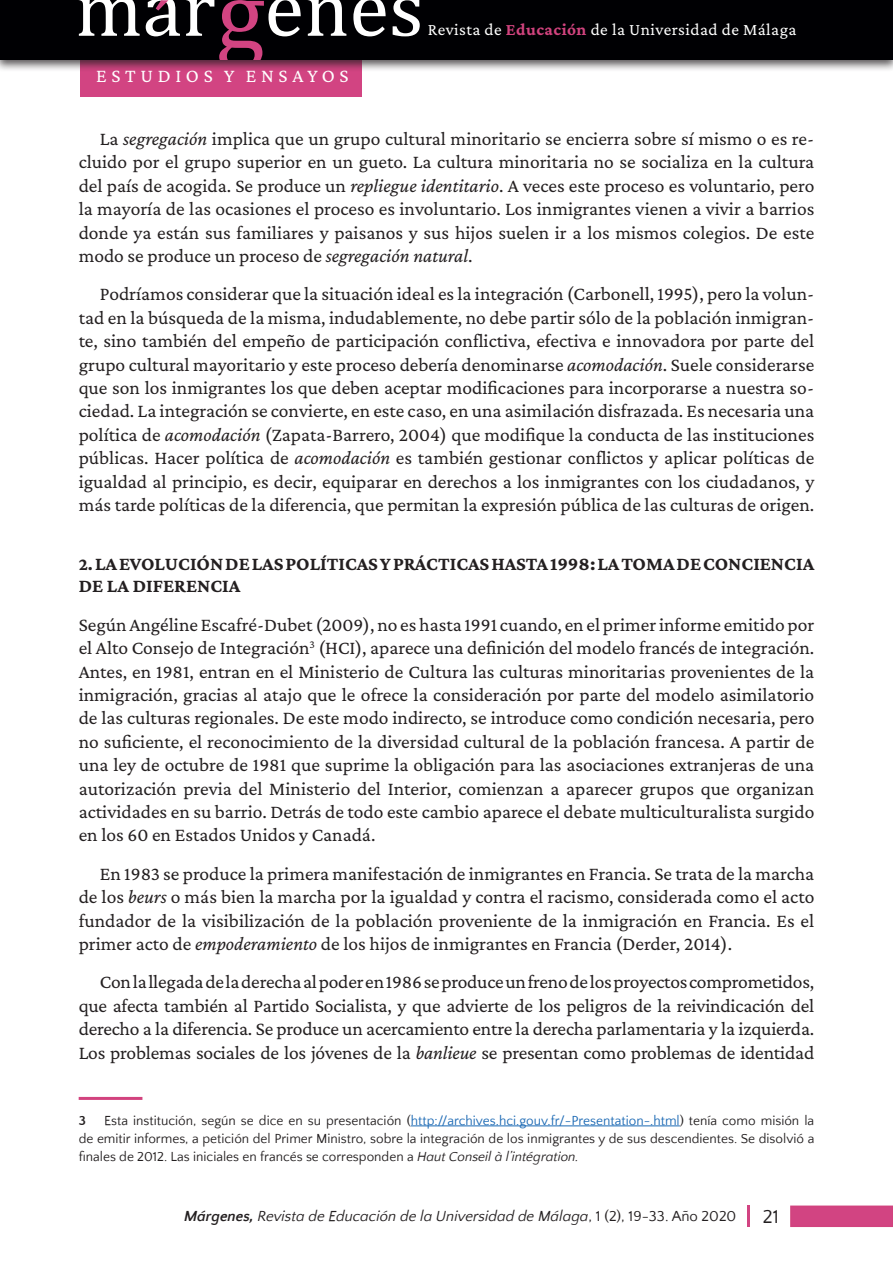
<style>
.page{position:relative;width:893px;height:1263px;background:#fff}
.page>*{position:absolute;margin:0;border:0;box-sizing:border-box;transform-origin:0 0}
.t1{font:19.5px/23.4px "Crimson Pro";color:#231f20;text-align:justify}
.t2{font:700 19.5px/22.5px "Crimson Pro";color:#231f20}
.t3{font:19.5px "Crimson Pro";letter-spacing:.24em;color:#fff}
.t4{font:19.5px "Quattrocento Sans";color:#231f20}
.t5{font:17.25px "Crimson Pro";letter-spacing:.025em;color:#fff}
.t6{font:italic 15px "Quattrocento Sans";color:#231f20}
.t7{font:13.5px/18px "Quattrocento Sans";color:#231f20;text-align:justify}
.t8{font:700 13.5px "Quattrocento Sans";color:#231f20}
.s1{font-weight:700;color:#d1437e}
.s2{font-style:italic}
.s3{font-size:18px}
.s4{color:#1b69b4}
.s5{font-weight:700}
.s6{font-style:normal}
</style>
<div class="page">
<div style="left:81px;top:55px;width:281px;height:42px;background:#d24482"></div>
<div style="left:0;top:0;width:893px;height:72px;background:#231f20;opacity:.75"></div>
<div style="left:0;top:0;width:893px;height:60px;background:#000003"></div>
<svg style="left:78px;top:0;width:62px;height:36px"></svg>
<svg style="left:307px;top:0;width:39px;height:36px"></svg>
<svg style="left:353px;top:0;width:33px;height:36px"></svg>
<svg style="left:393px;top:0;width:27px;height:36px"></svg>
<svg style="left:146px;top:0;width:155px;height:59px"></svg>
<hr style="left:747px;top:1205px;width:3px;height:22px;background:#d24482">
<div style="left:790px;top:1205px;width:103px;height:22px;background:#d24482;border:2px solid #d1437e"></div>
<hr style="left:79px;top:1097px;width:63px;height:3px;background:#d2437e">
<hr style="left:411px;top:1125px;width:269px;height:1px;background:#1b69b4">
<p class="t3" style="left:96px;top:63px;width:254px">ESTUDIOS Y ENSAYOS</p>
<p class="t5" style="left:428px;top:18px;width:370px">Revista de <span class="s1">Educación</span> de la Universidad de Málaga</p>
<p class="t1" style="left:79px;top:127px;width:737px;text-indent:21px">La <span class="s2">segregación</span> implica que un grupo cultural minoritario se encierra sobre sí mismo o es re&shy;cluido por el grupo superior en un gueto. La cultura minoritaria no se socializa en la cultura del país de acogida. Se produce un <span class="s2">repliegue identitario</span>. A veces este proceso es voluntario, pero la mayoría de las ocasiones el proceso es involuntario. Los inmigrantes vienen a vivir a barrios donde ya están sus familiares y paisanos y sus hijos suelen ir a los mismos colegios. De este modo se produce un proceso de <span class="s2">segregación natural</span>.</p>
<p class="t1" style="left:79px;top:282px;width:737px;text-indent:21px">Podríamos considerar que la situación ideal es la integración (Carbonell, 1995), pero la volun&shy;tad en la búsqueda de la misma, indudablemente, no debe partir sólo de la población inmigran&shy;te, sino también del empeño de participación conflictiva, efectiva e innovadora por parte del grupo cultural mayoritario y este proceso debería denominarse <span class="s2">acomodación</span>. Suele considerarse que son los inmigrantes los que deben aceptar modificaciones para incorporarse a nuestra so&shy;ciedad. La integración se convierte, en este caso, en una asimilación disfrazada. Es necesaria una política de <span class="s2">acomodación</span> (Zapata-Barrero, 2004) que modifique la conducta de las instituciones públicas. Hacer política de <span class="s2">acomodación</span> es también gestionar conflictos y aplicar políticas de igualdad al principio, es decir, equiparar en derechos a los inmigrantes con los ciudadanos, y más tarde políticas de la diferencia, que permitan la expresión pública de las culturas de origen.</p>
<p class="t2" style="left:79px;top:552px;width:737px"><span class="s3">2.</span>LA EVOLUCIÓN DE LAS POLÍTICAS Y PRÁCTICAS HASTA 1998: LA TOMA DE CONCIENCIA<br>DE LA DIFERENCIA</p>
<p class="t1" style="left:79px;top:612px;width:737px">Según Angéline Escafré-Dubet (2009), no es hasta 1991 cuando, en el primer informe emitido por el Alto Consejo de Integración<sup>3</sup> (HCI), aparece una definición del modelo francés de integración.<br>Antes, en 1981, entran en el Ministerio de Cultura las culturas minoritarias provenientes de la inmigración, gracias al atajo que le ofrece la consideración por parte del modelo asimilatorio de las culturas regionales. De este modo indirecto, se introduce como condición necesaria, pero no suficiente, el reconocimiento de la diversidad cultural de la población francesa. A partir de una ley de octubre de 1981 que suprime la obligación para las asociaciones extranjeras de una autorización previa del Ministerio del Interior, comienzan a aparecer grupos que organizan actividades en su barrio. Detrás de todo este cambio aparece el debate multiculturalista surgido en los 60 en Estados Unidos y Canadá.</p>
<p class="t1" style="left:79px;top:861px;width:737px;text-indent:21px">En 1983 se produce la primera manifestación de inmigrantes en Francia. Se trata de la marcha de los <span class="s2">beurs</span> o más bien la marcha por la igualdad y contra el racismo, considerada como el acto fundador de la visibilización de la población proveniente de la inmigración en Francia. Es el primer acto de <span class="s2">empoderamiento</span> de los hijos de inmigrantes en Francia (Derder, 2014).</p>
<p class="t1" style="left:79px;top:970px;width:737px;text-indent:21px">Con la llegada de la derecha al poder en 1986 se produce un freno de los proyectos comprometidos, que afecta también al Partido Socialista, y que advierte de los peligros de la reivindicación del derecho a la diferencia. Se produce un acercamiento entre la derecha parlamentaria y la izquierda.<br>Los problemas sociales de los jóvenes de la <span class="s2">banlieue</span> se presentan como problemas de identidad</p>
<p class="t7" style="left:79px;top:1112px;width:737px;text-indent:26px">Esta institución, según se dice en su presentación (<span class="s4">http://archives.hci.gouv.fr/-Presentation-.html</span>) tenía como misión la de emitir informes, a petición del Primer Ministro, sobre la integración de los inmigrantes y de sus descendientes. Se disolvió a finales de 2012. Las iniciales en francés se corresponden a <span class="s2">Haut Conseil à l’intégration.</span></p>
<p class="t8" style="left:79px;top:1113px;width:9px">3</p>
<p class="t6" style="left:184px;top:1208px;width:554px"><span class="s5">Márgenes,</span> Revista de Educación de la Universidad de Málaga<span class="s6">, 1 (2), 19-33. Año 2020</span></p>
<p class="t4" style="left:763px;top:1206px;width:18px">21</p>
</div>
